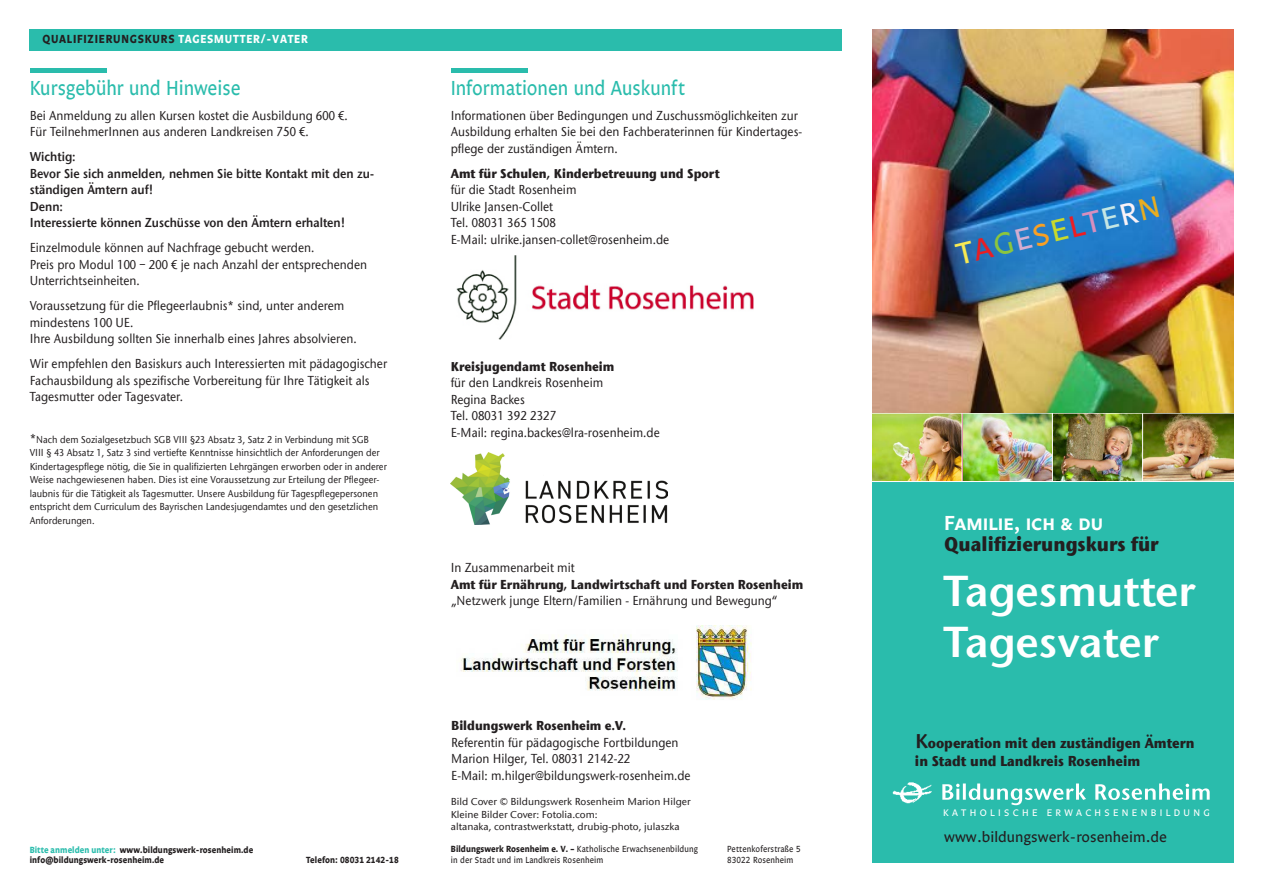
<style>
.page{position:relative;width:1263px;height:893px;background:#fff}
.page>*{position:absolute;margin:0;border:0;box-sizing:border-box;transform-origin:0 0}
.t1{font:45px/51px "Stone Sans EF Sem Bol";color:#fff}
.t2{font:31.5px "Legato TF";color:#f8e953}
.t3{font:21px "Legato";letter-spacing:-.005em;color:#2abcac;scale:.9 1}
.t4{font:700 21px "Stone Sans EF";color:#231f20;scale:.9 1}
.t5{font:600 21px "Legato SC";color:#fff}
.t6{font:700 15px/18px "Stone Sans EF";color:#231f20;scale:.9 1}
.t7{font:15px "Legato";color:#231f20}
.t8{font:500 13.5px/16.5px "Stone Sans EF";color:#231f20;scale:.9 1}
.t9{font:700 13.5px "Stone Sans EF";color:#231f20;scale:.9 1}
.t10{font:13.5px/16.5px "Stone Sans EF Sem Bol";color:#231f20;scale:.9 1}
.t11{font:700 12px "Legato";letter-spacing:.075em;color:#231f20;scale:.9 1}
.t12{font:500 10.5px/13.5px "Stone Sans EF";color:#231f20;scale:.9 1}
.t13{font:500 10.5px/12.6px "Stone Sans EF";color:#231f20}
.t14{font:9.9px "Legato";letter-spacing:.34em;color:#fff}
.t15{font:9.15px/10.6px "Legato TF";letter-spacing:.01em;color:#231f20;scale:.9 1}
.t16{font:700 9.15px/10.6px "Legato TF";letter-spacing:.01em;color:#231f20;scale:.9 1}
.s1{color:#fff}
.s2{font-size:13.5px}
.s3{color:#2abcac}
.s4{font-weight:700}
.s5{color:#e81e24}
.s6{color:#8bc63e}
.s7{color:#d4add0}
.s8{color:#f8a024}
.s9{color:#c9da2b}
.s10{color:#ee1d23}
.s11{color:#d78fbe}
.s12{color:#c4e6e4}
.s13{color:#faf2f7}
.s14{color:#e8ad21}
.s15{font-family:"Stone Sans EF Sem Bol";font-weight:400;font-size:21px}
</style>
<div class="page">
<div style="left:872px;top:400px;width:361px;height:463px;background:#2abcac"></div>
<img style="left:872px;top:30px;width:361px;height:451px">
<img style="left:1053px;top:414px;width:89px;height:67px">
<img style="left:872px;top:414px;width:89px;height:67px">
<img style="left:1143px;top:414px;width:90px;height:67px">
<svg style="left:942px;top:783px;width:268px;height:22px"></svg>
<img style="left:892px;top:782px;width:40px;height:22px">
<hr style="left:834px;top:413px;width:429px;height:1px;background:#fff">
<hr style="left:834px;top:481px;width:429px;height:1px;background:#fff">
<hr style="left:961px;top:413px;width:1px;height:69px;background:#fff">
<hr style="left:1052px;top:413px;width:1px;height:68px;background:#fff">
<hr style="left:1142px;top:413px;width:1px;height:69px;background:#fff">
<hr style="left:30px;top:68px;width:76px;height:4px;background:#2abcac">
<div style="left:451px;top:68px;width:76px;height:5px;background:#2abcac"></div>
<img style="left:451px;top:452px;width:216px;height:73px">
<img style="left:456px;top:255px;width:298px;height:84px">
<img style="left:460px;top:625px;width:292px;height:75px">
<div style="left:30px;top:30px;width:812px;height:21px;background:#2abcac"></div>
<p class="t11" style="left:43px;top:32px;width:296px">QUALIFIZIERUNGSKURS <span class="s1">TAGESMUTTER/-VATER</span></p>
<h3 class="t3" style="left:30px;top:76px;width:236px">Kursgebühr und Hinweise</h3>
<p class="t8" style="left:30px;top:107px;width:355px">Bei Anmeldung zu allen Kursen kostet die Ausbildung 600 €.<br>Für TeilnehmerInnen aus anderen Landkreisen 750 €.</p>
<p class="t10" style="left:30px;top:148px;width:384px">Wichtig:<br>Bevor Sie sich anmelden, nehmen Sie bitte Kontakt mit den zu&shy;ständigen Ämtern auf!<br>Denn:<br>Interessierte können Zuschüsse von den Ämtern erhalten!</p>
<p class="t8" style="left:30px;top:239px;width:376px">Einzelmodule können auf Nachfrage gebucht werden.<br>Preis pro Modul 100 – 200 € je nach Anzahl der entsprechenden<br>Unterrichtseinheiten.</p>
<p class="t8" style="left:30px;top:297px;width:365px">Voraussetzung für die Pflegeerlaubnis* sind, unter anderem mindestens 100 UE.<br>Ihre Ausbildung sollten Sie innerhalb eines Jahres absolvieren.</p>
<p class="t8" style="left:30px;top:355px;width:399px">Wir empfehlen den Basiskurs auch Interessierten mit pädagogischer<br>Fachausbildung als spezifische Vorbereitung für Ihre Tätigkeit als<br>Tagesmutter oder Tagesvater.</p>
<p class="t12" style="left:30px;top:432px;width:398px"><span class="s2">*</span>Nach dem Sozialgesetzbuch SGB VIII §23 Absatz 3, Satz 2 in Verbindung mit SGB<br>VIII § 43 Absatz 1, Satz 3 sind vertiefte Kenntnisse hinsichtlich der Anforderungen der Kindertagespflege nötig, die Sie in qualifizierten Lehrgängen erworben oder in anderer Weise nachgewiesenen haben. Dies ist eine Voraussetzung zur Erteilung der Pflegeer&shy;laubnis für die Tätigkeit als Tagesmutter. Unsere Ausbildung für Tagespflegepersonen entspricht dem Curriculum des Bayrischen Landesjugendamtes und den gesetzlichen Anforderungen.</p>
<h3 class="t3" style="left:451px;top:76px;width:262px">Informationen und Auskunft</h3>
<p class="t8" style="left:451px;top:107px;width:392px">Informationen über Bedingungen und Zuschussmöglichkeiten zur<br>Ausbildung erhalten Sie bei den Fachberaterinnen für Kindertages&shy;pflege der zuständigen Ämtern.</p>
<p class="t9" style="left:451px;top:165px;width:300px">Amt für Schulen, Kinderbetreuung und Sport</p>
<p class="t8" style="left:451px;top:181px;width:244px">für die Stadt Rosenheim<br>Ulrike Jansen-Collet<br>Tel. 08031 365 1508<br>E-Mail: ulrike.jansen-collet@rosenheim.de</p>
<p class="t9" style="left:451px;top:358px;width:183px">Kreisjugendamt Rosenheim</p>
<p class="t8" style="left:451px;top:375px;width:234px">für den Landkreis Rosenheim<br>Regina Backes<br>Tel. 08031 392 2327<br>E-Mail: regina.backes@lra-rosenheim.de</p>
<p class="t8" style="left:451px;top:560px;width:139px">In Zusammenarbeit mit</p>
<p class="t9" style="left:451px;top:576px;width:393px">Amt für Ernährung, Landwirtschaft und Forsten Rosenheim</p>
<p class="t8" style="left:451px;top:593px;width:365px">„Netzwerk junge Eltern/Familien - Ernährung und Bewegung“</p>
<p class="t9" style="left:451px;top:717px;width:196px">Bildungswerk Rosenheim e.V.</p>
<p class="t8" style="left:451px;top:734px;width:268px">Referentin für pädagogische Fortbildungen<br>Marion Hilger, Tel. 08031 2142-22<br>E-Mail: m.hilger@bildungswerk-rosenheim.de</p>
<p class="t13" style="left:451px;top:795px;width:241px">Bild Cover © Bildungswerk Rosenheim Marion Hilger<br>Kleine Bilder Cover: Fotolia.com:<br>altanaka, contrastwerkstatt, drubig-photo, julaszka</p>
<p class="t16" style="left:30px;top:844px;width:250px"><span class="s3">Bitte anmelden unter:</span> www.bildungswerk-rosenheim.de info@bildungswerk-rosenheim.de</p>
<p class="t15" style="left:451px;top:844px;width:276px"><span class="s4">Bildungswerk Rosenheim e. V. –</span> Katholische Erwachsenenbildung</p>
<p class="t16" style="left:306px;top:855px;width:104px">Telefon: 08031 2142-18</p>
<p class="t15" style="left:451px;top:855px;width:171px">in der Stadt und im Landkreis Rosenheim</p>
<p class="t15" style="left:727px;top:844px;width:83px">Pettenkoferstraße 5<br>83022 Rosenheim</p>
<h2 class="t2" style="left:952px;top:237px;width:210px;rotate:-14deg">T<span class="s5">A</span><span class="s6">G</span><span class="s7">E</span><span class="s8">S</span><span class="s9">E</span><span class="s10">L</span><span class="s11">T</span><span class="s12">E</span><span class="s13">R</span><span class="s14">N</span></h2>
<h3 class="t5" style="left:944px;top:511px;width:160px">Familie, ich &amp; du</h3>
<h3 class="t4" style="left:944px;top:531px;width:240px">Qualifizierungskurs für</h3>
<h1 class="t1" style="left:944px;top:565px;width:253px">Tagesmutter<br>Tagesvater</h1>
<p class="t6" style="left:915px;top:734px;width:312px"><span class="s15">K</span>ooperation mit den zuständigen Ämtern in Stadt und Landkreis Rosenheim</p>
<p class="t14" style="left:943px;top:807px;width:268px">KATHOLISCHE ERWACHSENENBILDUNG</p>
<p class="t7" style="left:944px;top:829px;width:225px">www.bildungswerk-rosenheim.de</p>
</div>
